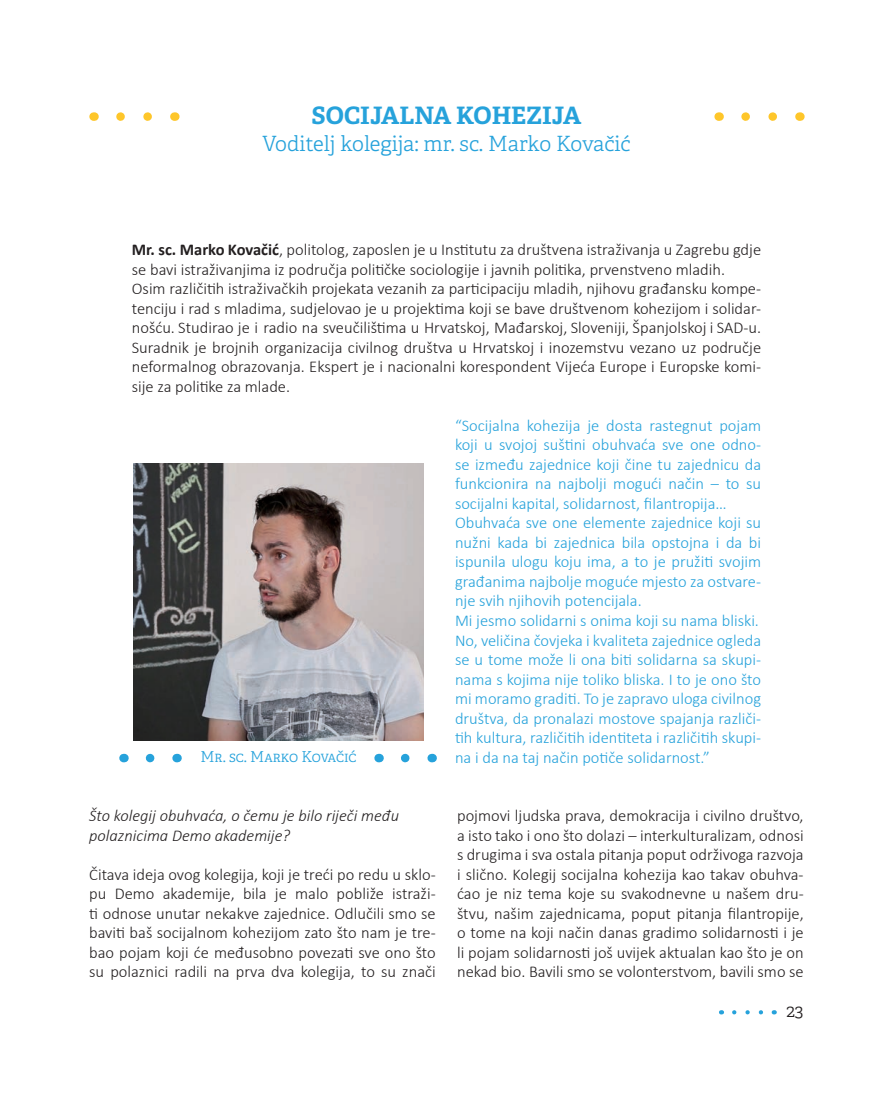
<style>
.page{position:relative;width:893px;height:1106px;background:#fff}
.page>*{position:absolute;margin:0;border:0;box-sizing:border-box;transform-origin:0 0}
.t1{font:700 24px "Adelle";color:#26a2db}
.t2{font:300 21px "Adelle";letter-spacing:-.005em;color:#26a2db}
.t3{font:300 18px "Adelle";color:#231f20}
.t4{font:300 16.5px/19.5px "Calibri";color:#231f20;text-align:justify}
.t5{font:300 16.5px/19.5px "Calibri";color:#26a2db}
.t6{font:italic 300 16.5px/19.5px "Calibri";color:#231f20}
.t7{font:300 15px "Adelle";color:#26a2db}
.s1{font-weight:700}
</style>
<div class="page">
<svg style="left:734px;top:1010px;width:29px;height:4px"></svg>
<img style="left:133px;top:463px;width:290px;height:278px">
<svg style="left:150px;top:753px;width:5px;height:9px"></svg>
<svg style="left:405px;top:753px;width:5px;height:9px"></svg>
<svg style="left:120px;top:112px;width:32px;height:9px"></svg>
<svg style="left:746px;top:112px;width:31px;height:9px"></svg>
<h1 class="t1" style="left:312px;top:101px;width:271px">SOCIJALNA KOHEZIJA</h1>
<p class="t2" style="left:263px;top:131px;width:369px">Voditelj kolegija: mr. sc. Marko Kovačić</p>
<p class="t4" style="left:132px;top:240px;width:631px;text-align:left"><span class="s1">Mr. sc. Marko Kovačić</span>, politolog, zaposlen je u Institutu za društvena istraživanja u Zagrebu gdje se bavi istraživanjima iz područja političke sociologije i javnih politika, prvenstveno mladih.<br>Osim različitih istraživačkih projekata vezanih za participaciju mladih, njihovu građansku kompe&shy;tenciju i rad s mladima, sudjelovao je u projektima koji se bave društvenom kohezijom i solidar&shy;nošću. Studirao je i radio na sveučilištima u Hrvatskoj, Mađarskoj, Sloveniji, Španjolskoj i SAD-u.<br>Suradnik je brojnih organizacija civilnog društva u Hrvatskoj i inozemstvu vezano uz područje neformalnog obrazovanja. Ekspert je i nacionalni korespondent Vijeća Europe i Europske komi&shy;sije za politike za mlade.</p>
<p class="t5" style="left:455px;top:415px;width:308px">“Socijalna kohezija je dosta rastegnut pojam koji u svojoj suštini obuhvaća sve one odno&shy;se između zajednice koji čine tu zajednicu da funkcionira na najbolji mogući način – to su socijalni kapital, solidarnost, filantropija… Obuhvaća sve one elemente zajednice koji su nužni kada bi zajednica bila opstojna i da bi ispunila ulogu koju ima, a to je pružiti svojim građanima najbolje moguće mjesto za ostvare&shy;nje svih njihovih potencijala.<br>Mi jesmo solidarni s onima koji su nama bliski.<br>No, veličina čovjeka i kvaliteta zajednice ogleda se u tome može li ona biti solidarna sa skupi&shy;nama s kojima nije toliko bliska. I to je ono što mi moramo graditi. To je zapravo uloga civilnog društva, da pronalazi mostove spajanja različi&shy;tih kultura, različitih identiteta i različitih skupi-</p>
<p class="t7" style="left:200px;top:747px;width:158px">Mr. sc. Marko Kovačić</p>
<p class="t5" style="left:455px;top:747px;width:257px">na i da na taj način potiče solidarnost.”</p>
<p class="t6" style="left:89px;top:805px;width:311px">Što kolegij obuhvaća, o čemu je bilo riječi među polaznicima Demo akademije?</p>
<p class="t4" style="left:89px;top:864px;width:348px">Čitava ideja ovog kolegija, koji je treći po redu u sklo&shy;pu Demo akademije, bila je malo pobliže istraži&shy;ti odnose unutar nekakve zajednice. Odlučili smo se baviti baš socijalnom kohezijom zato što nam je tre&shy;bao pojam koji će međusobno povezati sve ono što su polaznici radili na prva dva kolegija, to su znači</p>
<p class="t4" style="left:457px;top:805px;width:348px">pojmovi ljudska prava, demokracija i civilno društvo, a isto tako i ono što dolazi – interkulturalizam, odnosi s drugima i sva ostala pitanja poput održivoga razvoja i slično. Kolegij socijalna kohezija kao takav obuhva&shy;ćao je niz tema koje su svakodnevne u našem dru&shy;štvu, našim zajednicama, poput pitanja filantropije, o tome na koji način danas gradimo solidarnosti i je li pojam solidarnosti još uvijek aktualan kao što je on nekad bio. Bavili smo se volonterstvom, bavili smo se</p>
<p class="t3" style="left:786px;top:999px;width:18px">23</p>
</div>
